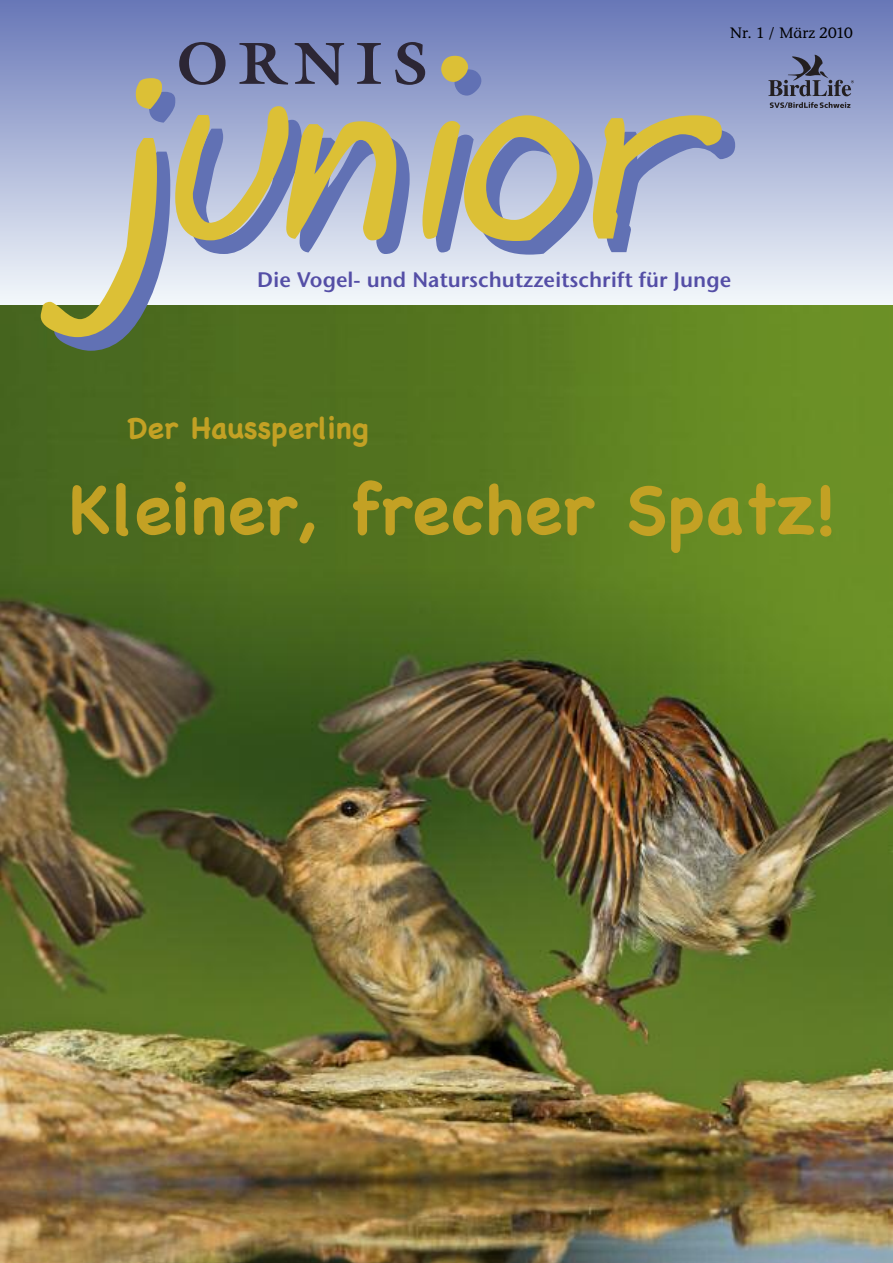
<style>
.page{position:relative;width:893px;height:1263px;background:#fff}
.page>*{position:absolute;margin:0;border:0;box-sizing:border-box;transform-origin:0 0}
.t1{font:italic 700 315px "Lifetime";color:#dcc036}
.t2{font:700 69px "Chalkboard";color:#c3a124}
.t3{font:700 60px "Galliard LT";letter-spacing:.17em;color:#2c2634}
.t4{font:700 30px "Chalkboard";color:#c3a124}
.t5{font:21px "ITC Stone Sans Semi";color:#544ea6}
.t6{font:500 15px "ITC Stone Inf";color:#000}
</style>
<div class="page">
<img style="left:0;top:304px;width:893px;height:959px">
<div style="left:0;top:0;width:893px;height:304px;background:linear-gradient(to bottom,#6777b7,#f2f7fa)"></div>
<svg style="left:768px;top:55px;width:86px;height:41px"></svg>
<svg style="left:770px;top:102px;width:80px;height:6px"></svg>
<p class="t6" style="left:730px;top:28px;width:124px">Nr. 1 / März 2010</p>
<h3 class="t3" style="left:177px;top:28px;width:252px">ORNIS</h3>
<h1 class="t1" style="left:67px;top:-14px;width:641px">junior</h1>
<p class="t5" style="left:257px;top:272px;width:476px">Die Vogel- und Naturschutzzeitschrift für Junge</p>
<h3 class="t4" style="left:128px;top:410px;width:242px">Der Haussperling</h3>
<h2 class="t2" style="left:70px;top:468px;width:767px">Kleiner, frecher Spatz!</h2>
</div>
